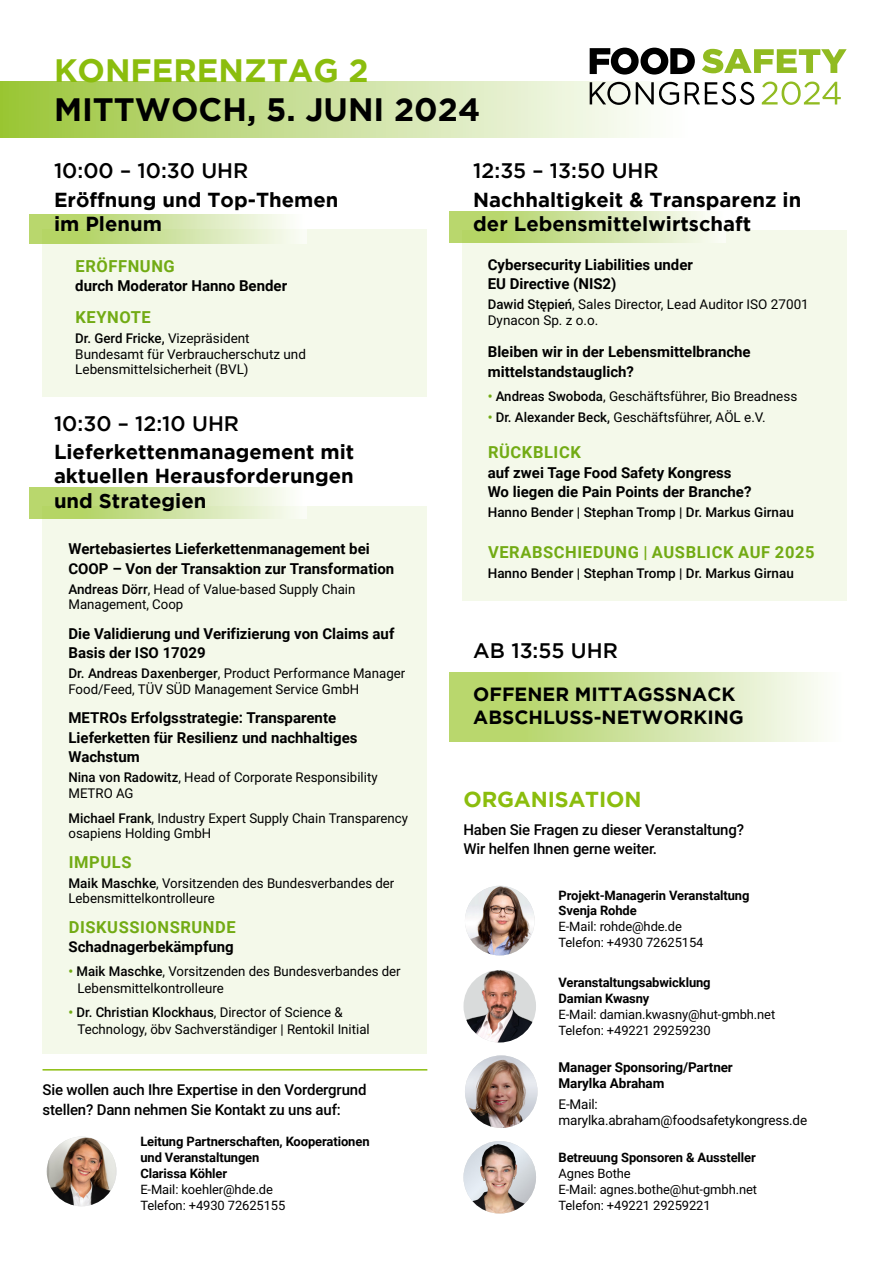
<style>
.page{position:relative;width:893px;height:1263px;background:#fff}
.page>*{position:absolute;margin:0;border:0;box-sizing:border-box;transform-origin:0 0}
.t1{font:700 32.4px "Gotham";color:#000}
.t2{font:700 32.4px "Gotham";color:#8bbd0d}
.t3{font:700 21.6px "Gotham";letter-spacing:-.01em;color:#8bbd0d}
.t4{font:500 21px "Gotham";color:#000}
.t5{font:700 20.25px/24.3px "Gotham";color:#000}
.t6{font:700 19.05px/23px "Gotham";color:#000}
.titelneu{font:700 16.5px "Roboto";letter-spacing:.035em;color:#72ab14}
.titelneu-2{font:700 15px/19.5px "Roboto";color:#000}
.name{font:500 15px/19.5px "Roboto";letter-spacing:-.01em;color:#000}
.referentneu{font:13.5px/15.8px "Roboto";color:#000}
.referentneu-2{font:500 13.5px "Roboto";color:#000}
.name-2{font:13.5px/16.5px "Roboto";letter-spacing:-.01em;color:#000}
.name-3{font:700 13.5px/16.5px "Roboto";letter-spacing:-.01em;color:#000}
.name-4{font:700 12.9px/15.9px "Roboto";letter-spacing:-.01em;color:#000}
.name-5{font:12.9px/15.9px "Roboto";letter-spacing:-.01em;color:#000}
.s1{font-weight:500}
.s2{font-weight:700;color:#72ab14}
.s3{font-weight:400}
.s4{font-weight:700}
</style>
<div class="page">
<div style="left:0;top:82px;width:774px;height:55px;background:linear-gradient(to right,#9dc640,#fff)"></div>
<svg style="left:702px;top:49px;width:145px;height:24px"></svg>
<svg style="left:590px;top:48px;width:105px;height:27px"></svg>
<svg style="left:590px;top:82px;width:164px;height:23px"></svg>
<svg style="left:762px;top:82px;width:79px;height:23px"></svg>
<div style="left:43px;top:506px;width:384px;height:548px;background:#f4f9ea"></div>
<svg style="left:30px;top:487px;width:276px;height:31px;background:#d2e4a5"></svg>
<div style="left:462px;top:231px;width:385px;height:370px;background:#f4f9ea"></div>
<svg style="left:449px;top:211px;width:276px;height:32px;background:#d1e4a5"></svg>
<svg style="left:449px;top:672px;width:375px;height:70px;background:#d1e4a3"></svg>
<hr style="left:43px;top:1069px;width:384px;height:1px;background:#8bbd0d">
<img style="left:47px;top:1136px;width:69px;height:70px;border-radius:35px">
<img style="left:465px;top:886px;width:70px;height:69px">
<img style="left:463px;top:970px;width:73px;height:72px;border-radius:36px">
<img style="left:463px;top:1141px;width:73px;height:72px;border-radius:36px">
<img style="left:465px;top:1055px;width:72px;height:73px;border-radius:36px">
<div style="left:43px;top:229px;width:384px;height:167px;background:#f4f9ea"></div>
<svg style="left:30px;top:215px;width:276px;height:28px;background:#d1e4a4"></svg>
<p class="t2" style="left:54px;top:51px;width:316px">KONFERENZTAG 2</p>
<p class="t1" style="left:54px;top:90px;width:428px">MITTWOCH, 5. JUNI 2024</p>
<p class="t4" style="left:54px;top:158px;width:196px">10:00 – 10:30 UHR</p>
<p class="t5" style="left:54px;top:187px;width:286px">Eröffnung und Top-Themen im Plenum</p>
<p class="titelneu" style="left:76px;top:254px;width:101px">ERÖFFNUNG</p>
<p class="titelneu-2" style="left:75px;top:276px;width:213px">durch Moderator Hanno Bender</p>
<p class="titelneu" style="left:76px;top:305px;width:77px">KEYNOTE</p>
<p class="referentneu" style="left:75px;top:330px;width:232px"><span class="s1">Dr. Gerd Fricke,</span> Vizepräsident<br>Bundesamt für Verbraucherschutz und<br>Lebensmittelsicherheit (BVL)</p>
<p class="t4" style="left:54px;top:411px;width:187px">10:30 – 12:10 UHR</p>
<p class="t5" style="left:54px;top:439px;width:302px;text-align:justify">Lieferkettenmanagement mit aktuellen Herausforderungen und Strategien</p>
<p class="titelneu-2" style="left:68px;top:538px;width:327px">Wertebasiertes Lieferkettenmanagement bei<br>COOP – Von der Transaktion zur Transformation</p>
<p class="referentneu" style="left:68px;top:580px;width:288px"><span class="s1">Andreas Dörr</span>, Head of Value-based Supply Chain<br>Management, Coop</p>
<p class="titelneu-2" style="left:68px;top:623px;width:327px">Die Validierung und Verifizierung von Claims auf<br>Basis der ISO 17029</p>
<p class="referentneu" style="left:68px;top:665px;width:338px"><span class="s1">Dr. Andreas Daxenberger</span>, Product Performance Manager<br>Food/Feed, TÜV SÜD Management Service GmbH</p>
<p class="titelneu-2" style="left:68px;top:707px;width:291px">METROs Erfolgsstrategie: Transparente<br>Lieferketten für Resilienz und nachhaltiges<br>Wachstum</p>
<p class="referentneu" style="left:68px;top:769px;width:311px"><span class="s1">Nina von Radowitz</span>, Head of Corporate Responsibility<br>METRO AG</p>
<p class="referentneu" style="left:68px;top:809px;width:341px"><span class="s1">Michael Frank</span>, Industry Expert Supply Chain Transparency osapiens Holding GmbH</p>
<p class="titelneu" style="left:69px;top:850px;width:64px">IMPULS</p>
<p class="referentneu" style="left:68px;top:874px;width:327px"><span class="s1">Maik Maschke</span>, Vorsitzenden des Bundesverbandes der<br>Lebensmittelkontrolleure</p>
<p class="titelneu" style="left:69px;top:915px;width:169px">DISKUSSIONSRUNDE</p>
<p class="titelneu-2" style="left:68px;top:936px;width:167px">Schadnagerbekämpfung</p>
<p class="referentneu" style="left:77px;top:962px;width:325px;line-height:16.5px;text-indent:-9px"><span class="s2">•</span> <span class="s1">Maik Maschke</span>, Vorsitzenden des Bundesverbandes der<br>Lebensmittelkontrolleure</p>
<p class="referentneu" style="left:77px;top:1004px;width:294px;line-height:16.5px;text-indent:-9px"><span class="s2">•</span> <span class="s1">Dr. Christian Klockhaus</span>, Director of Science &amp;<br>Technology, öbv Sachverständiger | Rentokil Initial</p>
<p class="name" style="left:43px;top:1079px;width:325px">Sie wollen auch Ihre Expertise in den Vordergrund stellen? Dann nehmen Sie Kontakt zu uns auf:</p>
<p class="name-4" style="left:140px;top:1133px;width:231px">Leitung Partnerschaften, Kooperationen und Veranstaltungen<br>Clarissa Köhler<br><span class="s3">E-Mail: koehler@hde.de<br>Telefon: +4930 72625155</span></p>
<p class="t4" style="left:473px;top:158px;width:187px">12:35 – 13:50 UHR</p>
<p class="t5" style="left:473px;top:187px;width:329px">Nachhaltigkeit &amp; Transparenz in der Lebensmittelwirtschaft</p>
<p class="titelneu-2" style="left:488px;top:254px;width:207px">Cybersecurity Liabilities under<br>EU Directive (NIS2)</p>
<p class="referentneu" style="left:488px;top:296px;width:323px"><span class="s1">Dawid Stępień</span>, Sales Director, Lead Auditor ISO 27001<br>Dynacon Sp. z o.o.</p>
<p class="titelneu-2" style="left:488px;top:342px;width:264px">Bleiben wir in der Lebensmittelbranche mittelstandstauglich?</p>
<p class="referentneu" style="left:488px;top:387px;width:311px"><span class="s2">•</span> <span class="s1">Andreas Swoboda</span>, Geschäftsführer, Bio Breadness</p>
<p class="referentneu" style="left:488px;top:408px;width:279px"><span class="s2">•</span> <span class="s1">Dr. Alexander Beck,</span> Geschäftsführer, AÖL e.V.</p>
<p class="titelneu" style="left:488px;top:441px;width:94px">RÜCKBLICK</p>
<p class="titelneu-2" style="left:488px;top:462px;width:265px">auf zwei Tage Food Safety Kongress<br>Wo liegen die Pain Points der Branche?</p>
<p class="referentneu-2" style="left:488px;top:503px;width:308px">Hanno Bender | Stephan Tromp | Dr. Markus Girnau</p>
<p class="titelneu" style="left:488px;top:541px;width:328px">VERABSCHIEDUNG | AUSBLICK AUF 2025</p>
<p class="referentneu-2" style="left:488px;top:564px;width:308px">Hanno Bender | Stephan Tromp | Dr. Markus Girnau</p>
<p class="t4" style="left:473px;top:639px;width:146px">AB 13:55 UHR</p>
<p class="t6" style="left:473px;top:682px;width:272px">OFFENER MITTAGSSNACK<br>ABSCHLUSS-NETWORKING</p>
<p class="t3" style="left:463px;top:787px;width:179px">ORGANISATION</p>
<p class="name" style="left:463px;top:819px;width:282px">Haben Sie Fragen zu dieser Veranstaltung?<br>Wir helfen Ihnen gerne weiter.</p>
<p class="name-4" style="left:558px;top:886px;width:192px">Projekt-Managerin Veranstaltung<br>Svenja Rohde<br><span class="s3">E-Mail: rohde@hde.de<br>Telefon: +4930 72625154</span></p>
<p class="name-5" style="left:558px;top:974px;width:218px"><span class="s4">Veranstaltungsabwicklung<br>Damian Kwasny<br></span>E-Mail: damian.kwasny@hut-gmbh.net<br>Telefon: +49221 29259230</p>
<p class="name-3" style="left:558px;top:1058px;width:176px">Manager Sponsoring/Partner<br>Marylka Abraham</p>
<p class="name-2" style="left:558px;top:1095px;width:250px">E-Mail: marylka.abraham@foodsafetykongress.de</p>
<p class="name-4" style="left:558px;top:1149px;width:199px">Betreuung Sponsoren &amp; Aussteller</p>
<p class="name-5" style="left:558px;top:1165px;width:200px">Agnes Bothe<br>E-Mail: agnes.bothe@hut-gmbh.net<br>Telefon: +49221 29259221</p>
</div>
